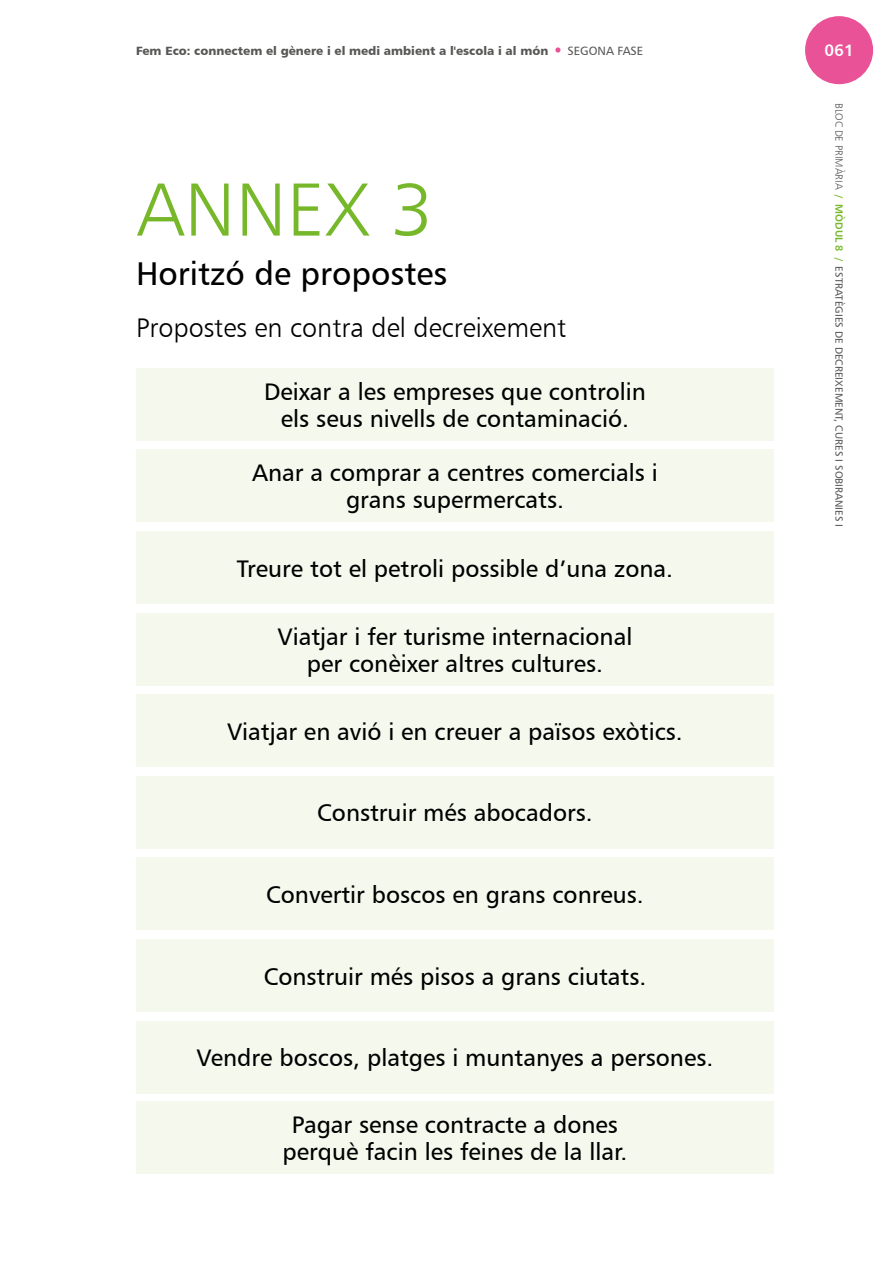
<style>
.page{position:relative;width:893px;height:1263px;background:#fff}
.page>*{position:absolute;margin:0;border:0;box-sizing:border-box;transform-origin:0 0}
.t1{font:75px "Humanist 777 BT Light B";color:#76b82a}
.t2{font:33px "Humanist 777 BT Roman B";color:#000}
.t3{font:27px "Humanist 777 BT Light B";color:#000}
.t4{font:24px/27px "Humanist 777 BT Roman B";color:#000;text-align:center}
.t5{font:16.5px "Humanist 777 BT Bold B";color:#fff}
.t6{font:12px "Humanist 777 BT Black B";color:#575756}
.t7{font:12px "Humanist 777 BT Roman B";color:#575756}
.t8{font:10.5px "Humanist 777 BT Roman B";color:#575756}
.s1{font-family:"Humanist 777 BT Light B"}
.s2{font-family:"Humanist 777 BT Bold B";color:#76b82a}
</style>
<div class="page">
<div style="left:805px;top:16px;width:68px;height:68px;background:#ea5297;border-radius:50%"></div>
<svg style="left:555px;top:47px;width:5px;height:6px"></svg>
<div style="left:136px;top:368px;width:638px;height:72px;background:#f4f8ed"></div>
<div style="left:136px;top:450px;width:638px;height:72px;background:#f4f8ed"></div>
<div style="left:136px;top:531px;width:638px;height:72px;background:#f4f8ed"></div>
<div style="left:136px;top:613px;width:638px;height:72px;background:#f4f8ed"></div>
<div style="left:136px;top:694px;width:638px;height:73px;background:#f4f8ed"></div>
<div style="left:136px;top:776px;width:638px;height:72px;background:#f4f8ed"></div>
<div style="left:136px;top:858px;width:638px;height:72px;background:#f4f8ed"></div>
<div style="left:136px;top:939px;width:638px;height:73px;background:#f4f8ed"></div>
<div style="left:136px;top:1021px;width:638px;height:72px;background:#f4f8ed"></div>
<div style="left:136px;top:1101px;width:638px;height:73px;background:#f4f8ed"></div>
<p class="t6" style="left:136px;top:43px;width:414px">Fem Eco: connectem el gènere i el medi ambient a l'escola i al món</p>
<p class="t7" style="left:568px;top:43px;width:77px">SEGONA FASE</p>
<h1 class="t1" style="left:136px;top:163px;width:299px">ANNEX 3</h1>
<h2 class="t2" style="left:136px;top:253px;width:313px">Horitzó de propostes</h2>
<p class="t3" style="left:136px;top:311px;width:432px">Propostes en contra del decreixement</p>
<p class="t4" style="left:264px;top:377px;width:383px">Deixar a les empreses que controlin els seus nivells de contaminació.</p>
<p class="t4" style="left:252px;top:459px;width:407px">Anar a comprar a centres comercials i grans supermercats.</p>
<p class="t4" style="left:237px;top:554px;width:438px">Treure tot el petroli possible d’una zona.</p>
<p class="t4" style="left:278px;top:622px;width:356px">Viatjar i fer turisme internacional per conèixer altres cultures.</p>
<p class="t4" style="left:227px;top:717px;width:457px">Viatjar en avió i en creuer a països exòtics.</p>
<p class="t4" style="left:317px;top:799px;width:277px">Construir més abocadors.</p>
<p class="t4" style="left:266px;top:881px;width:379px">Convertir boscos en grans conreus.</p>
<p class="t4" style="left:264px;top:962px;width:384px">Construir més pisos a grans ciutats.</p>
<p class="t4" style="left:197px;top:1044px;width:518px">Vendre boscos, platges i muntanyes a persones.</p>
<p class="t4" style="left:283px;top:1111px;width:346px">Pagar sense contracte a dones perquè facin les feines de la llar.</p>
<p class="t5" style="left:824px;top:40px;width:31px">061</p>
<p class="t8" style="left:846px;top:103px;width:426px;rotate:90deg"><span class="s1">BLOC DE PRIMÀRIA</span> <span class="s2">/ MÒDUL 8 /</span> ESTRATÈGIES DE DECREIXEMENT, CURES I SOBIRANIES I</p>
</div>
